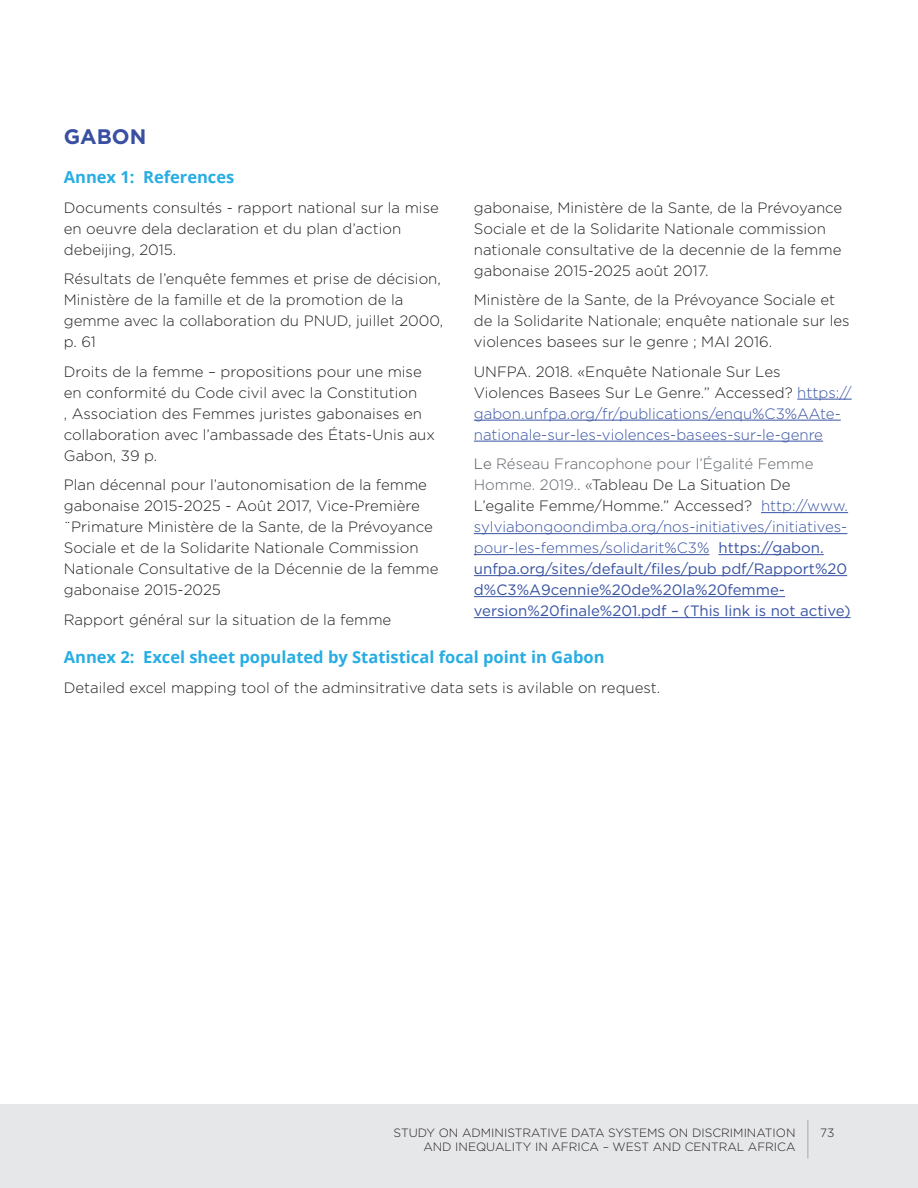
<style>
.page{position:relative;width:918px;height:1188px;background:#fff}
.page>*{position:absolute;margin:0;border:0;box-sizing:border-box;transform-origin:0 0}
.t1{font:700 21px "Gotham";color:#394fa1}
.t2{font:700 16.5px "Open Sans";color:#27ade3}
.t3{font:300 15px/21px "Gotham";color:#231f20}
.t4{font:15px/21px "Gotham";color:#3853a3}
.t5{font:300 15px/21px "Gotham";color:#3853a3}
.t6{font:300 12px/13.8px "Gotham";color:#231f20;text-align:right}
.s1{color:#231f20}
.s2{font-weight:300;color:#4d5156}
.s3{font-weight:300;color:#5e6368}
.s4{font-weight:300;color:#231f20}
.s5{font-weight:300}
</style>
<div class="page">
<div style="left:0;top:1104px;width:918px;height:84px;background:#e6e7e9"></div>
<hr style="left:807px;top:1120px;width:1px;height:38px;background:#a8a9ad">
<hr style="left:797px;top:399px;width:55px;height:1px;background:#3853a3">
<hr style="left:474px;top:420px;width:367px;height:1px;background:#3853a3">
<hr style="left:474px;top:441px;width:349px;height:1px;background:#3853a3">
<hr style="left:761px;top:512px;width:87px;height:1px;background:#3853a3">
<hr style="left:474px;top:533px;width:373px;height:1px;background:#3853a3">
<hr style="left:474px;top:554px;width:235px;height:1px;background:#3853a3">
<hr style="left:718px;top:554px;width:106px;height:1px;background:#3853a3">
<hr style="left:474px;top:575px;width:373px;height:1px;background:#3853a3">
<hr style="left:474px;top:596px;width:311px;height:1px;background:#3853a3">
<hr style="left:474px;top:617px;width:377px;height:1px;background:#3853a3">
<h1 class="t1" style="left:64px;top:123px;width:84px">GABON</h1>
<p class="t2" style="left:64px;top:165px;width:172px">Annex 1: References</p>
<p class="t3" style="left:64px;top:196px;width:377px">Documents consultés - rapport national sur la mise en oeuvre dela declaration et du plan d’action debeijing, 2015.</p>
<p class="t3" style="left:64px;top:268px;width:381px">Résultats de l’enquête femmes et prise de décision, Ministère de la famille et de la promotion de la gemme avec la collaboration du PNUD, juillet 2000, p. 61</p>
<p class="t3" style="left:64px;top:360px;width:373px">Droits de la femme – propositions pour une mise en conformité du Code civil avec la Constitution<br>, Association des Femmes juristes gabonaises en collaboration avec l’ambassade des États-Unis aux Gabon, 39 p.</p>
<p class="t3" style="left:64px;top:474px;width:376px">Plan décennal pour l’autonomisation de la femme gabonaise 2015-2025 - Août 2017, Vice-Première ¨Primature Ministère de la Sante, de la Prévoyance Sociale et de la Solidarite Nationale Commission Nationale Consultative de la Décennie de la femme gabonaise 2015-2025</p>
<p class="t3" style="left:64px;top:608px;width:329px">Rapport général sur la situation de la femme</p>
<p class="t3" style="left:474px;top:196px;width:370px">gabonaise, Ministère de la Sante, de la Prévoyance Sociale et de la Solidarite Nationale commission nationale consultative de la decennie de la femme gabonaise 2015-2025 août 2017.</p>
<p class="t3" style="left:474px;top:289px;width:377px">Ministère de la Sante, de la Prévoyance Sociale et de la Solidarite Nationale; enquête nationale sur les violences basees sur le genre ; MAI 2016.</p>
<p class="t5" style="left:474px;top:360px;width:379px"><span class="s1">UNFPA. 2018. «Enquête Nationale Sur Les Violences Basees Sur Le Genre.” Accessed?</span> https:// gabon.unfpa.org/fr/publications/enqu%C3%AAte&shy;nationale-sur-les-violences-basees-sur-le-genre</p>
<p class="t4" style="left:474px;top:453px;width:378px"><span class="s2">Le</span> <span class="s3">Réseau Francophone pour l’Égalité Femme Homme. 2019.</span><span class="s2">. «</span><span class="s4">Tableau De La Situation De L’egalite Femme/Homme.” Accessed?</span> <span class="s5">http://www. sylviabongoondimba.org/nos-initiatives/initiatives&shy;pour-les-femmes/solidarit%C3%</span> https://gabon. unfpa.org/sites/default/files/pub pdf/Rapport%20 d%C3%A9cennie%20de%20la%20femme&shy;version%20finale%201.pdf – (This link is not active)</p>
<p class="t2" style="left:64px;top:646px;width:542px">Annex 2: Excel sheet populated by Statistical focal point in Gabon</p>
<p class="t3" style="left:64px;top:677px;width:598px">Detailed excel mapping tool of the adminsitrative data sets is avilable on request.</p>
<p class="t6" style="left:394px;top:1125px;width:403px">STUDY ON ADMINISTRATIVE DATA SYSTEMS ON DISCRIMINATION<br>AND INEQUALITY IN AFRICA – WEST AND CENTRAL AFRICA</p>
<p class="t6" style="left:820px;top:1125px;width:16px">73</p>
</div>
